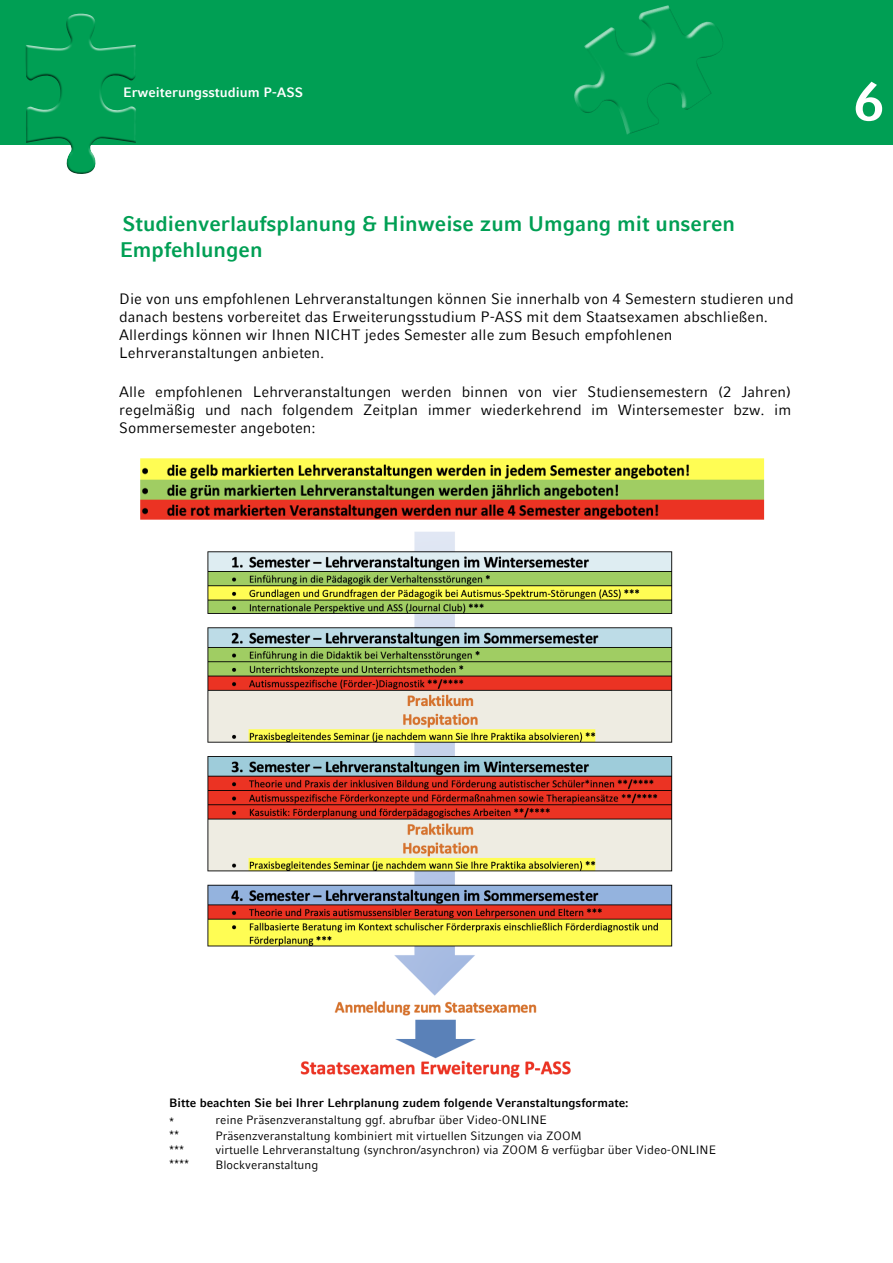
<style>
.page{position:relative;width:893px;height:1263px;background:#fff}
.page>*{position:absolute;margin:0;border:0;box-sizing:border-box;transform-origin:0 0}
.t1{font:700 54px "LMU Compatil Fact";color:#fff}
.t2{font:700 21px/25.2px "LMU Compatil Fact";color:#009f54}
.t3{font:15px/18px "LMU Compatil Fact";color:#000}
.t4{font:700 13.5px "LMU Compatil Fact";color:#fff}
.t5{font:12px/14.4px "LMU Compatil Fact";color:#000}
.t6{font:700 12px "LMU Compatil Fact";color:#000}
.s1{font-style:inherit}
</style>
<div class="page">
<div style="left:0;top:0;width:893px;height:144px;background:#009f54"></div>
<div style="left:25px;top:13px;width:114px;height:153px;background:#fff;opacity:.75"></div>
<div style="left:25px;top:19px;width:114px;height:157px;background:#231f20;opacity:.75"></div>
<svg style="left:550px;top:5px;width:195px;height:140px"></svg>
<img style="left:140px;top:458px;width:625px;height:62px">
<img style="left:207px;top:532px;width:466px;height:546px">
<p class="t4" style="left:123px;top:85px;width:181px">Erweiterungsstudium P-ASS</p>
<h1 class="t1" style="left:854px;top:70px;width:32px">6</h1>
<h2 class="t2" style="left:120px;top:211px;width:617px">Studienverlaufsplanung &amp; Hinweise zum Umgang mit unseren<br>Empfehlung<span class="s1">en</span></h2>
<p class="t3" style="left:119px;top:290px;width:676px">Die von uns empfohlenen Lehrveranstaltungen können Sie innerhalb von 4 Semestern studieren und danach bestens vorbereitet das Erweiterungsstudium P-ASS mit dem Staatsexamen abschließen.<br>Allerdings können wir Ihnen NICHT jedes Semester alle zum Besuch empfohlenen Lehrveranstaltungen anbieten.</p>
<p class="t3" style="left:119px;top:383px;width:673px;text-align:justify">Alle empfohlenen Lehrveranstaltungen werden binnen von vier Studiensemestern (2 Jahren) regelmäßig und nach folgendem Zeitplan immer wiederkehrend im Wintersemester bzw. im Sommersemester angeboten:</p>
<p class="t6" style="left:169px;top:1096px;width:461px">Bitte beachten Sie bei Ihrer Lehrplanung zudem folgende Veranstaltungsformate:</p>
<p class="t5" style="left:169px;top:1114px;width:7px">*</p>
<p class="t5" style="left:215px;top:1113px;width:333px">reine Präsenzveranstaltung ggf. abrufbar über Video-ONLINE</p>
<p class="t5" style="left:169px;top:1128px;width:22px">** *** ****</p>
<p class="t5" style="left:215px;top:1128px;width:502px">Präsenzveranstaltung kombiniert mit virtuellen Sitzungen via ZOOM<br>virtuelle Lehrveranstaltung (synchron/asynchron) via ZOOM &amp; verfügbar über Video-ONLINE<br>Blockveranstaltung</p>
</div>
